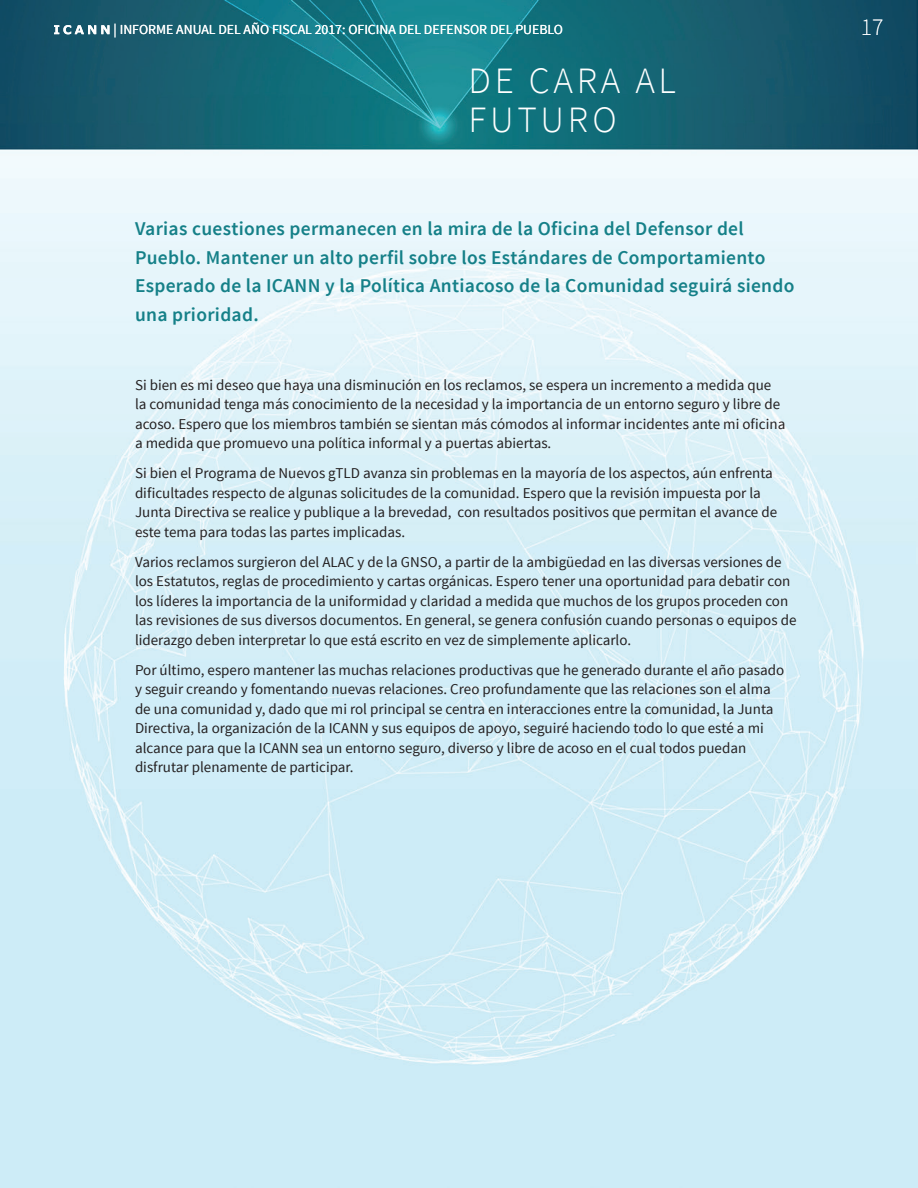
<style>
.page{position:relative;width:918px;height:1188px;background:#fff}
.page>*{position:absolute;margin:0;border:0;box-sizing:border-box;transform-origin:0 0}
.t1{font:300 37.2px/39px "Source Sans Pro";letter-spacing:.1em;color:#fff}
.t2{font:200 24px "Source Sans Pro";color:#fff}
.t3{font:600 19.5px/28.5px "Source Sans Pro";letter-spacing:.015em;color:#158088}
.t4{font:15px/19.5px "Source Sans Pro";color:#231f20}
.t5{font:13.8px "Source Sans Pro";color:#fff}
</style>
<div class="page">
<img style="left:0;top:0;width:918px;height:1188px">
<svg style="left:54px;top:25px;width:55px;height:9px"></svg>
<p class="t5" style="left:114px;top:21px;width:451px">| INFORME ANUAL DEL AÑO FISCAL 2017: OFICINA DEL DEFENSOR DEL PUEBLO</p>
<h1 class="t1" style="left:469px;top:61px;width:209px">DE CARA AL<br>FUTURO</h1>
<h3 class="t3" style="left:135px;top:215px;width:661px">Varias cuestiones permanecen en la mira de la Oficina del Defensor del Pueblo. Mantener un alto perfil sobre los Estándares de Comportamiento Esperado de la ICANN y la Política Antiacoso de la Comunidad seguirá siendo una prioridad.</h3>
<p class="t4" style="left:135px;top:375px;width:652px">Si bien es mi deseo que haya una disminución en los reclamos, se espera un incremento a medida que la comunidad tenga más conocimiento de la necesidad y la importancia de un entorno seguro y libre de acoso. Espero que los miembros también se sientan más cómodos al informar incidentes ante mi oficina a medida que promuevo una política informal y a puertas abiertas.</p>
<p class="t4" style="left:135px;top:464px;width:644px">Si bien el Programa de Nuevos gTLD avanza sin problemas en la mayoría de los aspectos, aún enfrenta dificultades respecto de algunas solicitudes de la comunidad. Espero que la revisión impuesta por la Junta Directiva se realice y publique a la brevedad, con resultados positivos que permitan el avance de este tema para todas las partes implicadas.</p>
<p class="t4" style="left:135px;top:552px;width:663px">Varios reclamos surgieron del ALAC y de la GNSO, a partir de la ambigüedad en las diversas versiones de los Estatutos, reglas de procedimiento y cartas orgánicas. Espero tener una oportunidad para debatir con los líderes la importancia de la uniformidad y claridad a medida que muchos de los grupos proceden con las revisiones de sus diversos documentos. En general, se genera confusión cuando personas o equipos de liderazgo deben interpretar lo que está escrito en vez de simplemente aplicarlo.</p>
<p class="t4" style="left:135px;top:660px;width:651px">Por último, espero mantener las muchas relaciones productivas que he generado durante el año pasado y seguir creando y fomentando nuevas relaciones. Creo profundamente que las relaciones son el alma de una comunidad y, dado que mi rol principal se centra en interacciones entre la comunidad, la Junta Directiva, la organización de la ICANN y sus equipos de apoyo, seguiré haciendo todo lo que esté a mi alcance para que la ICANN sea un entorno seguro, diverso y libre de acoso en el cual todos puedan disfrutar plenamente de participar.</p>
<h2 class="t2" style="left:861px;top:12px;width:24px">17</h2>
</div>
